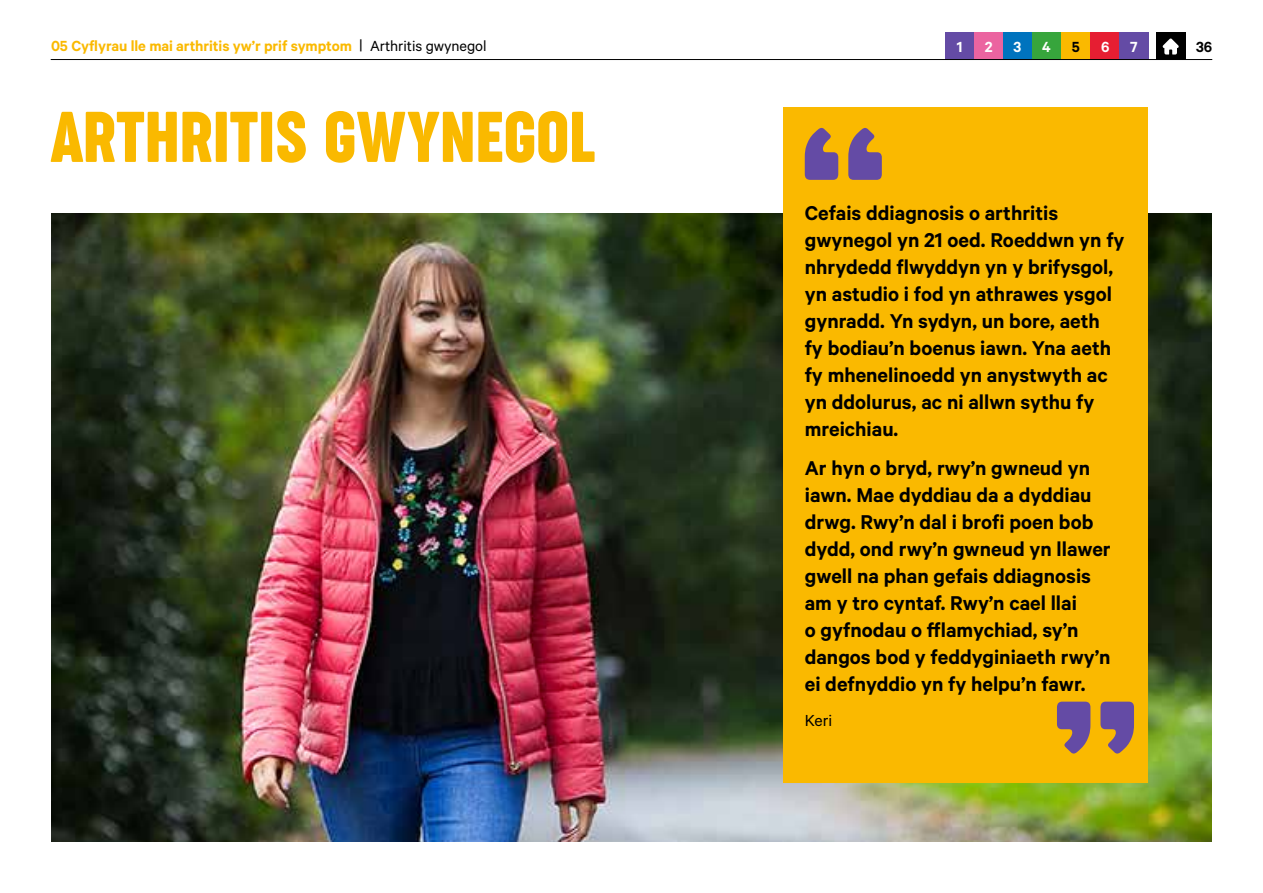
<style>
.page{position:relative;width:1263px;height:893px;background:#fff}
.page>*{position:absolute;margin:0;border:0;box-sizing:border-box;transform-origin:0 0}
.t1{font:67.5px "Versus Arthritis Display";color:#fab900}
.t2{font:600 22.5px/27px "Calibre";color:#000}
.t3{font:18px "Calibre";color:#000}
.t4{font:600 16.5px "Calibre";letter-spacing:-.005em;color:#fab900}
.t5{font:600 16.5px "Calibre";color:#fff}
.t6{font:600 16.5px "Calibre";color:#000}
.s1{font-weight:400;color:#000}
</style>
<div class="page">
<div style="left:945px;top:32px;width:29px;height:28px;background:#644ba5"></div>
<div style="left:974px;top:32px;width:29px;height:28px;background:#eb64a0"></div>
<div style="left:1156px;top:32px;width:29px;height:28px;background:#000"></div>
<svg style="left:1162px;top:38px;width:17px;height:17px"></svg>
<div style="left:1003px;top:32px;width:30px;height:28px;background:#0073be"></div>
<div style="left:1032px;top:32px;width:30px;height:28px;background:#37a53c"></div>
<div style="left:1061px;top:32px;width:29px;height:28px;background:#fab900"></div>
<div style="left:1090px;top:32px;width:30px;height:28px;background:#e61e32"></div>
<div style="left:1119px;top:32px;width:30px;height:28px;background:#644ba5"></div>
<hr style="left:51px;top:59px;width:1161px;height:1px;background:#000">
<img style="left:51px;top:214px;width:1161px;height:628px">
<div style="left:783px;top:107px;width:365px;height:675px;background:#fab900"></div>
<svg style="left:805px;top:128px;width:77px;height:52px"></svg>
<svg style="left:1057px;top:702px;width:77px;height:52px"></svg>
<p class="t4" style="left:51px;top:36px;width:437px">05 Cyflyrau lle mai arthritis yw’r prif symptom <span class="s1">| Arthritis gwynegol</span></p>
<h1 class="t1" style="left:51px;top:99px;width:61px">ARTHRITIS</h1>
<h1 class="t1" style="left:324px;top:99px;width:35px">GWYNEGOL</h1>
<p class="t5" style="left:957px;top:37px;width:7px">1</p>
<p class="t5" style="left:985px;top:37px;width:38px">2 3</p>
<p class="t5" style="left:1042px;top:37px;width:10px">4</p>
<p class="t6" style="left:1072px;top:37px;width:10px">5</p>
<p class="t5" style="left:1101px;top:37px;width:10px">6</p>
<p class="t5" style="left:1130px;top:37px;width:9px">7</p>
<p class="t6" style="left:1196px;top:37px;width:18px">36</p>
<p class="t2" style="left:805px;top:198px;width:321px">Cefais ddiagnosis o arthritis gwynegol yn 21 oed. Roeddwn yn fy nhrydedd flwyddyn yn y brifysgol, yn astudio i fod yn athrawes ysgol gynradd. Yn sydyn, un bore, aeth<br>fy bodiau’n boenus iawn. Yna aeth fy mhenelinoedd yn anystwyth ac yn ddolurus, ac ni allwn sythu fy mreichiau.</p>
<p class="t2" style="left:805px;top:454px;width:308px">Ar hyn o bryd, rwy’n gwneud yn iawn. Mae dyddiau da a dyddiau drwg. Rwy’n dal i brofi poen bob dydd, ond rwy’n gwneud yn llawer gwell na phan gefais ddiagnosis am y tro cyntaf. Rwy’n cael llai<br>o gyfnodau o fflamychiad, sy’n dangos bod y feddyginiaeth rwy’n ei defnyddio yn fy helpu’n fawr.</p>
<p class="t3" style="left:805px;top:710px;width:29px">Keri</p>
</div>
